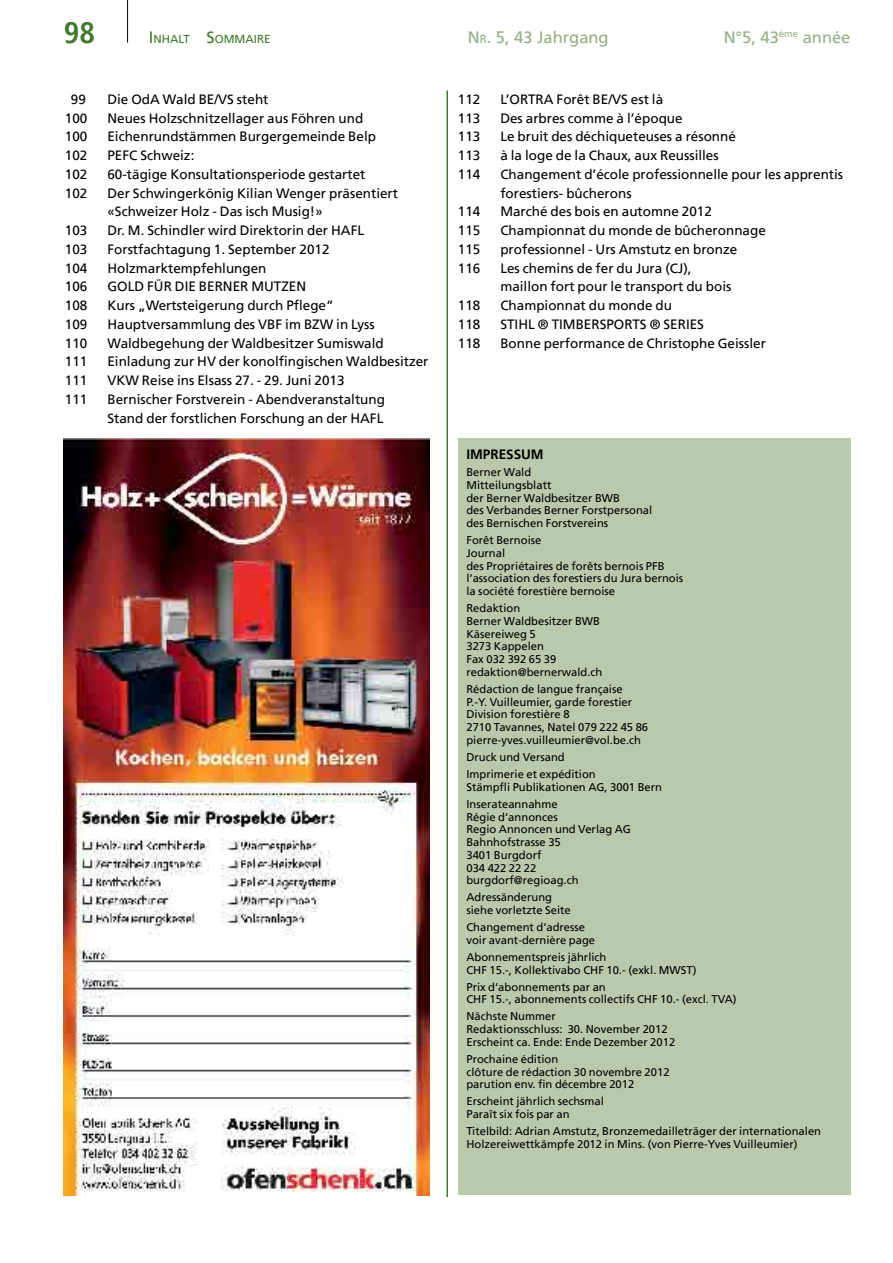
<style>
.page{position:relative;width:893px;height:1263px;background:#fff}
.page>*{position:absolute;margin:0;border:0;box-sizing:border-box;transform-origin:0 0}
.t1{font:700 condensed 30px "Frutiger LT";color:#407a2d}
.t2{font:16.5px "Frutiger LT";color:#94af81}
.t3{font:16.5px "Frutiger LT";color:#94af81}
.BWB_-_Text_d{font:13.5px/18.8px "Frutiger LT";color:#000}
.BWB_-_Text_f{font:13.5px/18.8px "Frutiger LT";color:#000}
.Impressum_-_Titel{font:700 13.5px "Frutiger LT";color:#000}
.t4{font:11.55px "Frutiger LT";color:#407a2d}
.Impressum_-_Text{font:11.25px "Frutiger LT";color:#000}
.Impressum_-_Titel-2{font:11.25px/12.8px "Frutiger LT";color:#000}
.s1{font-size:16.5px}
.s2{font-style:inherit}
.s3{font-size:11.55px}
</style>
<div class="page">
<hr style="left:127px;top:0;width:1px;height:43px;background:#000">
<div style="left:458px;top:438px;width:392px;height:756px;background:#b9caac"></div>
<hr style="left:446px;top:90px;width:2px;height:1107px;background:#407a2d">
<img style="left:64px;top:438px;width:365px;height:757px">
<p class="t1" style="left:64px;top:14px;width:33px">98</p>
<p class="t4" style="left:149px;top:32px;width:123px"><span class="s1">I</span>NHALT <span class="s1">S</span>OMMAI RE</p>
<p class="t3" style="left:724px;top:27px;width:128px">N°5, 43<sup>ème</sup> <span class="s2">année</span></p>
<p class="t2" style="left:468px;top:27px;width:142px"><span class="s2">N</span><span class="s3">R</span><span class="s2">. 5, 43</span> Jahrgang</p>
<p class="BWB_-_Text_d" style="left:71px;top:90px;width:17px">99</p>
<p class="BWB_-_Text_d" style="left:107px;top:90px;width:163px">Die OdA Wald BE/VS steht</p>
<p class="BWB_-_Text_d" style="left:65px;top:109px;width:24px">100</p>
<p class="BWB_-_Text_d" style="left:107px;top:109px;width:257px">Neues Holzschnitzellager aus Föhren und</p>
<p class="BWB_-_Text_d" style="left:65px;top:127px;width:24px">100</p>
<p class="BWB_-_Text_d" style="left:107px;top:127px;width:270px">Eichenrundstämmen Burgergemeinde Belp</p>
<p class="BWB_-_Text_d" style="left:65px;top:146px;width:24px">102</p>
<p class="BWB_-_Text_d" style="left:107px;top:146px;width:89px">PEFC Schweiz:</p>
<p class="BWB_-_Text_d" style="left:65px;top:165px;width:24px">102</p>
<p class="BWB_-_Text_d" style="left:107px;top:165px;width:260px">60-tägige Konsultationsperiode gestartet</p>
<p class="BWB_-_Text_d" style="left:65px;top:184px;width:24px">102</p>
<p class="BWB_-_Text_d" style="left:107px;top:184px;width:292px">Der Schwingerkönig Kilian Wenger präsentiert</p>
<p class="BWB_-_Text_d" style="left:107px;top:202px;width:217px">«Schweizer Holz - Das isch Musig!»</p>
<p class="BWB_-_Text_d" style="left:65px;top:221px;width:24px">103</p>
<p class="BWB_-_Text_d" style="left:107px;top:221px;width:258px">Dr. M. Schindler wird Direktorin der HAFL</p>
<p class="BWB_-_Text_d" style="left:65px;top:240px;width:24px">103</p>
<p class="BWB_-_Text_d" style="left:107px;top:240px;width:224px">Forstfachtagung 1. September 2012</p>
<p class="BWB_-_Text_d" style="left:65px;top:259px;width:24px">104</p>
<p class="BWB_-_Text_d" style="left:107px;top:259px;width:161px">Holzmarktempfehlungen</p>
<p class="BWB_-_Text_d" style="left:65px;top:277px;width:24px">106</p>
<p class="BWB_-_Text_d" style="left:107px;top:277px;width:200px">GOLD FÜR DIE BERNER MUTZEN</p>
<p class="BWB_-_Text_d" style="left:65px;top:296px;width:24px">108</p>
<p class="BWB_-_Text_d" style="left:107px;top:296px;width:228px">Kurs „Wertsteigerung durch Pflege“</p>
<p class="BWB_-_Text_d" style="left:65px;top:315px;width:24px">109</p>
<p class="BWB_-_Text_d" style="left:107px;top:315px;width:269px">Hauptversammlung des VBF im BZW in Lyss</p>
<p class="BWB_-_Text_d" style="left:65px;top:334px;width:24px">110</p>
<p class="BWB_-_Text_d" style="left:107px;top:334px;width:278px">Waldbegehung der Waldbesitzer Sumiswald</p>
<p class="BWB_-_Text_d" style="left:65px;top:352px;width:24px">111</p>
<p class="BWB_-_Text_d" style="left:107px;top:352px;width:323px">Einladung zur HV der konolfingischen Waldbesitzer</p>
<p class="BWB_-_Text_d" style="left:65px;top:371px;width:24px">111</p>
<p class="BWB_-_Text_d" style="left:107px;top:371px;width:239px">VKW Reise ins Elsass 27. - 29. Juni 2013</p>
<p class="BWB_-_Text_d" style="left:65px;top:390px;width:24px">111</p>
<p class="BWB_-_Text_d" style="left:107px;top:390px;width:279px">Bernischer Forstverein - Abendveranstaltung<br>Stand der forstlichen Forschung an der HAFL</p>
<p class="BWB_-_Text_f" style="left:458px;top:90px;width:24px">112</p>
<p class="BWB_-_Text_f" style="left:500px;top:90px;width:164px">L’ORTRA Forêt BE/VS est là</p>
<p class="BWB_-_Text_f" style="left:458px;top:109px;width:24px">113</p>
<p class="BWB_-_Text_f" style="left:500px;top:109px;width:184px">Des arbres comme à l’époque</p>
<p class="BWB_-_Text_f" style="left:458px;top:127px;width:24px">113</p>
<p class="BWB_-_Text_f" style="left:500px;top:127px;width:237px">Le bruit des déchiqueteuses a résonné</p>
<p class="BWB_-_Text_f" style="left:458px;top:146px;width:24px">113</p>
<p class="BWB_-_Text_f" style="left:500px;top:146px;width:220px">à la loge de la Chaux, aux Reussilles</p>
<p class="BWB_-_Text_f" style="left:458px;top:165px;width:24px">114</p>
<p class="BWB_-_Text_f" style="left:500px;top:165px;width:344px">Changement d’école professionnelle pour les apprentis</p>
<p class="BWB_-_Text_f" style="left:500px;top:184px;width:133px">forestiers- bûcherons</p>
<p class="BWB_-_Text_f" style="left:458px;top:202px;width:24px">114</p>
<p class="BWB_-_Text_f" style="left:500px;top:202px;width:213px">Marché des bois en automne 2012</p>
<p class="BWB_-_Text_f" style="left:458px;top:221px;width:24px">115</p>
<p class="BWB_-_Text_f" style="left:500px;top:221px;width:267px">Championnat du monde de bûcheronnage</p>
<p class="BWB_-_Text_f" style="left:458px;top:240px;width:24px">115</p>
<p class="BWB_-_Text_f" style="left:500px;top:240px;width:239px">professionnel - Urs Amstutz en bronze</p>
<p class="BWB_-_Text_f" style="left:458px;top:259px;width:24px">116</p>
<p class="BWB_-_Text_f" style="left:500px;top:259px;width:233px">Les chemins de fer du Jura (CJ), maillon fort pour le transport du bois</p>
<p class="BWB_-_Text_f" style="left:458px;top:296px;width:24px">118</p>
<p class="BWB_-_Text_f" style="left:500px;top:296px;width:173px">Championnat du monde du</p>
<p class="BWB_-_Text_f" style="left:458px;top:315px;width:24px">118</p>
<p class="BWB_-_Text_f" style="left:500px;top:315px;width:205px">STIHL ® TIMBERSPORTS ® SERIES</p>
<p class="BWB_-_Text_f" style="left:458px;top:334px;width:24px">118</p>
<p class="BWB_-_Text_f" style="left:500px;top:334px;width:267px">Bonne performance de Christophe Geissler</p>
<p class="Impressum_-_Titel" style="left:466px;top:447px;width:79px">IMPRESSUM</p>
<p class="Impressum_-_Titel-2" style="left:466px;top:466px;width:66px">Berner Wald</p>
<p class="Impressum_-_Text" style="left:466px;top:478px;width:87px">Mitteilungsblatt</p>
<p class="Impressum_-_Text" style="left:466px;top:491px;width:155px">der Berner Waldbesitzer BWB</p>
<p class="Impressum_-_Text" style="left:466px;top:504px;width:187px">des Verbandes Berner Forstpersonal</p>
<p class="Impressum_-_Text" style="left:466px;top:517px;width:143px">des Bernischen Forstvereins</p>
<p class="Impressum_-_Titel-2" style="left:466px;top:534px;width:77px">Forêt Bernoise</p>
<p class="Impressum_-_Text" style="left:466px;top:546px;width:40px">Journal</p>
<p class="Impressum_-_Text" style="left:466px;top:559px;width:200px">des Propriétaires de forêts bernois PFB</p>
<p class="Impressum_-_Text" style="left:466px;top:572px;width:218px">l‘association des forestiers du Jura bernois</p>
<p class="Impressum_-_Text" style="left:466px;top:585px;width:150px">la société forestière bernoise</p>
<p class="Impressum_-_Titel-2" style="left:466px;top:602px;width:55px">Redaktion</p>
<p class="Impressum_-_Text" style="left:466px;top:614px;width:135px">Berner Waldbesitzer BWB</p>
<p class="Impressum_-_Text" style="left:466px;top:627px;width:71px">Käsereiweg 5</p>
<p class="Impressum_-_Text" style="left:466px;top:640px;width:79px">3273 Kappelen</p>
<p class="Impressum_-_Text" style="left:466px;top:653px;width:92px">Fax 032 392 65 39</p>
<p class="Impressum_-_Text" style="left:466px;top:665px;width:137px">redaktion@bernerwald.ch</p>
<p class="Impressum_-_Titel-2" style="left:466px;top:683px;width:158px">Rédaction de langue française</p>
<p class="Impressum_-_Text" style="left:466px;top:695px;width:167px">P.-Y. Vuilleumier, garde forestier</p>
<p class="Impressum_-_Text" style="left:466px;top:708px;width:105px">Division forestière 8</p>
<p class="Impressum_-_Text" style="left:466px;top:721px;width:183px">2710 Tavannes, Natel 079 222 45 86</p>
<p class="Impressum_-_Text" style="left:466px;top:733px;width:176px">pierre-yves.vuilleumier@vol.be.ch</p>
<p class="Impressum_-_Titel-2" style="left:466px;top:751px;width:100px">Druck und Versand</p>
<p class="Impressum_-_Titel-2" style="left:466px;top:768px;width:131px">Imprimerie et expédition</p>
<p class="Impressum_-_Text" style="left:466px;top:780px;width:197px">Stämpfli Publikationen AG, 3001 Bern</p>
<p class="Impressum_-_Titel-2" style="left:466px;top:797px;width:93px">Inserateannahme<br>Régie d‘annonces</p>
<p class="Impressum_-_Text" style="left:466px;top:823px;width:166px">Regio Annoncen und Verlag AG</p>
<p class="Impressum_-_Text" style="left:466px;top:835px;width:96px">Bahnhofstrasse 35</p>
<p class="Impressum_-_Text" style="left:466px;top:848px;width:77px">3401 Burgdorf</p>
<p class="Impressum_-_Text" style="left:466px;top:861px;width:72px">034 422 22 22</p>
<p class="Impressum_-_Text" style="left:466px;top:874px;width:114px">burgdorf@regioag.ch</p>
<p class="Impressum_-_Titel-2" style="left:466px;top:891px;width:106px">Adressänderung siehe vorletzte Seite</p>
<p class="Impressum_-_Titel-2" style="left:466px;top:921px;width:120px">Changement d‘adresse</p>
<p class="Impressum_-_Text" style="left:466px;top:933px;width:130px">voir avant-dernière page</p>
<p class="Impressum_-_Titel-2" style="left:466px;top:950px;width:142px">Abonnementspreis jährlich</p>
<p class="Impressum_-_Text" style="left:466px;top:963px;width:232px">CHF 15.-, Kollektivabo CHF 10.- (exkl. MWST)</p>
<p class="Impressum_-_Titel-2" style="left:466px;top:980px;width:141px">Prix d‘abonnements par an</p>
<p class="Impressum_-_Text" style="left:466px;top:993px;width:272px">CHF 15.-, abonnements collectifs CHF 10.- (excl. TVA)</p>
<p class="Impressum_-_Titel-2" style="left:466px;top:1010px;width:91px">Nächste Nummer</p>
<p class="Impressum_-_Text" style="left:466px;top:1022px;width:203px">Redaktionsschluss: 30. November 2012</p>
<p class="Impressum_-_Text" style="left:466px;top:1035px;width:210px">Erscheint ca. Ende: Ende Dezember 2012</p>
<p class="Impressum_-_Titel-2" style="left:466px;top:1052px;width:93px">Prochaine édition</p>
<p class="Impressum_-_Text" style="left:466px;top:1065px;width:205px">clôture de rédaction 30 novembre 2012</p>
<p class="Impressum_-_Text" style="left:466px;top:1078px;width:169px">parution env. fin décembre 2012</p>
<p class="Impressum_-_Titel-2" style="left:466px;top:1095px;width:139px">Erscheint jährlich sechsmal<br>Paraît six fois par an</p>
<p class="Impressum_-_Titel-2" style="left:466px;top:1125px;width:356px">Titelbild: Adrian Amstutz, Bronzemedailleträger der internationalen<br>Holzereiwettkämpfe 2012 in Mins. (von Pierre-Yves Vuilleumier)</p>
</div>
